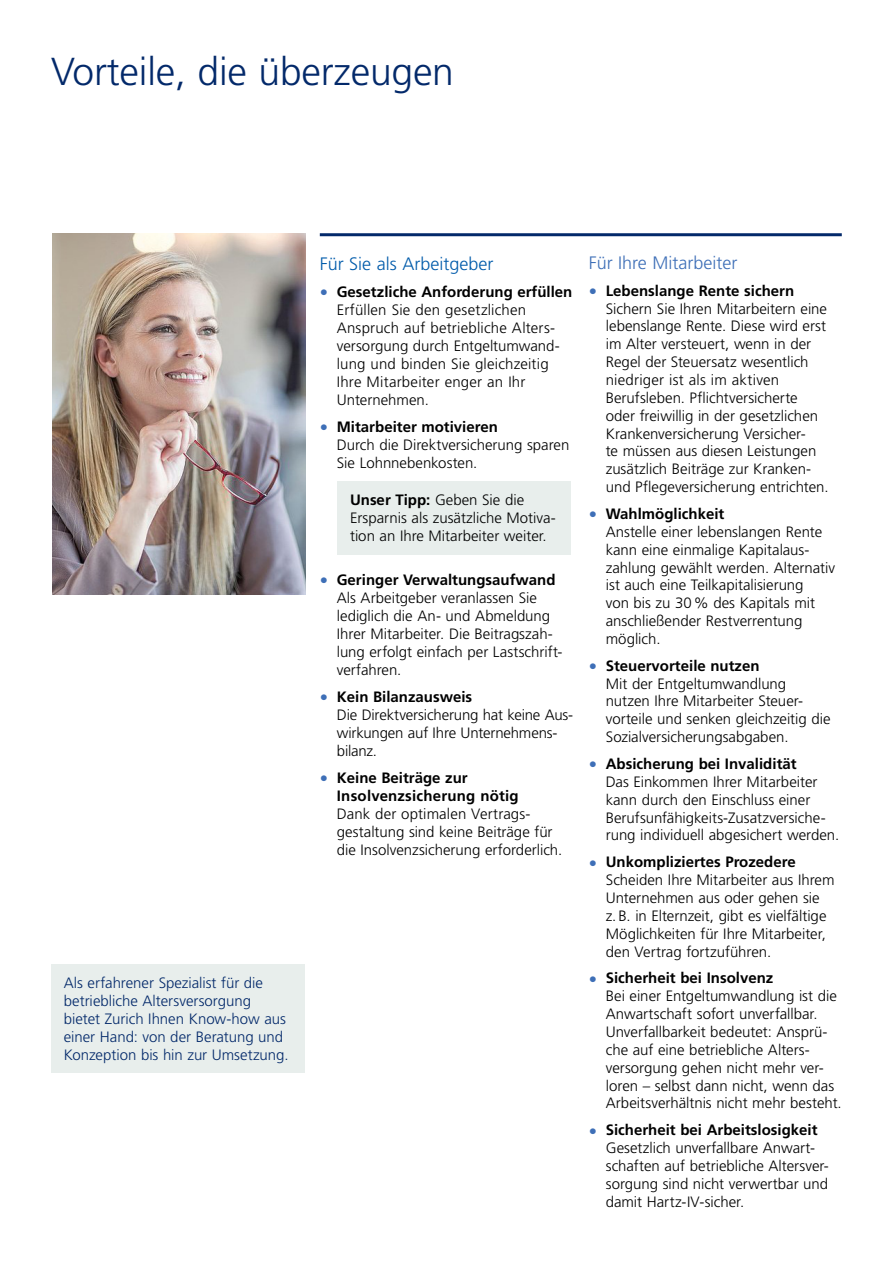
<style>
.page{position:relative;width:893px;height:1263px;background:#fff}
.page>*{position:absolute;margin:0;border:0;box-sizing:border-box;transform-origin:0 0}
.t1{font:300 39px "Frutiger LT Pro";letter-spacing:-.005em;color:#03296a}
.t2{font:300 18px "Frutiger LT Pro";color:#005baa}
.t3{font:300 18px "Frutiger LT Pro";color:#3e6fb7}
.t4{font:300 15px/17.9px "Frutiger LT Pro";color:#000}
.t5{font:300 15px/18px "Frutiger LT Pro";color:#03296a}
.t6{font:700 15px/18px "Frutiger LT Pro";letter-spacing:.01em;color:#000}
.s1{font-size:16.5px;color:#3e6fb7}
.s2{font-weight:700}
.s3{font-weight:300;font-size:16.5px;color:#3e6fb7}
</style>
<div class="page">
<img style="left:52px;top:233px;width:254px;height:362px">
<div style="left:337px;top:481px;width:233px;height:73px;background:#e8eeec"></div>
<hr style="left:320px;top:233px;width:522px;height:3px;background:#03296a">
<div style="left:51px;top:964px;width:254px;height:109px;background:#e8eeec"></div>
<h1 class="t1" style="left:51px;top:49px;width:404px">Vorteile, die überzeugen</h1>
<p class="t5" style="left:64px;top:974px;width:226px">Als erfahrener Spezialist für die betriebliche Altersversorgung bietet Zurich Ihnen Know-how aus einer Hand: von der Beratung und Konzeption bis hin zur Umsetzung.</p>
<p class="t2" style="left:320px;top:253px;width:175px">Für Sie als Arbeitgeber</p>
<p class="t4" style="left:337px;top:282px;width:237px;text-indent:-17px"><span class="s1">•</span> <span class="s2">Gesetzliche Anforderung erfüllen<br></span>Erfüllen Sie den gesetzlichen<br>Anspruch auf betriebliche Alters&shy;versorgung durch Entgeltumwand&shy;lung und binden Sie gleichzeitig<br>Ihre Mitarbeiter enger an Ihr<br>Unternehmen.</p>
<p class="t4" style="left:337px;top:417px;width:234px;text-indent:-17px"><span class="s1">•</span> <span class="s2">Mitarbeiter motivieren<br></span>Durch die Direktversicherung sparen<br>Sie Lohnnebenkosten.</p>
<p class="t4" style="left:350px;top:491px;width:207px"><span class="s2">Unser Tipp:</span> Geben Sie die<br>Ersparnis als zusätzliche Motiva&shy;tion an Ihre Mitarbeiter weiter.</p>
<p class="t4" style="left:337px;top:570px;width:227px;text-indent:-17px"><span class="s1">•</span> <span class="s2">Geringer Verwaltungsaufwand<br></span>Als Arbeitgeber veranlassen Sie lediglich die An- und Abmeldung<br>Ihrer Mitarbeiter. Die Beitragszah&shy;lung erfolgt einfach per Lastschrift&shy;verfahren.</p>
<p class="t4" style="left:337px;top:687px;width:238px;text-indent:-17px"><span class="s1">•</span> <span class="s2">Kein Bilanzausweis<br></span>Die Direktversicherung hat keine Aus&shy;wirkungen auf Ihre Unternehmens&shy;bilanz.</p>
<p class="t6" style="left:337px;top:768px;width:183px;text-indent:-17px"><span class="s3">•</span> Keine Beiträge zur<br>Insolvenzsicherung nötig</p>
<p class="t4" style="left:337px;top:804px;width:227px">Dank der optimalen Vertrags&shy;gestaltung sind keine Beiträge für die Insolvenzsicherung erforderlich.</p>
<p class="t3" style="left:589px;top:252px;width:150px">Für Ihre Mitarbeiter</p>
<p class="t4" style="left:606px;top:282px;width:224px;text-indent:-17px"><span class="s1">•</span> <span class="s2">Lebenslange Rente sichern </span>Sichern Sie Ihren Mitarbeitern eine lebenslange Rente. Diese wird erst im Alter versteuert, wenn in der Regel der Steuersatz wesentlich niedriger ist als im aktiven Berufsleben. Pflichtversicherte oder freiwillig in der gesetzlichen Krankenversicherung Versicher-<br>te müssen aus diesen Leistungen zusätzlich Beiträge zur Kranken&shy;und Pflegeversicherung entrichten.</p>
<p class="t4" style="left:606px;top:505px;width:231px;text-indent:-17px"><span class="s1">•</span> <span class="s2">Wahlmöglichkeit<br></span>Anstelle einer lebenslangen Rente kann eine einmalige Kapitalaus&shy;zahlung gewählt werden. Alternativ ist auch eine Teilkapitalisierung<br>von bis zu 30% des Kapitals mit anschließender Restverrentung möglich.</p>
<p class="t4" style="left:606px;top:657px;width:226px;text-indent:-17px"><span class="s1">•</span> <span class="s2">Steuervorteile nutzen<br></span>Mit der Entgeltumwandlung nutzen Ihre Mitarbeiter Steuer&shy;vorteile und senken gleichzeitig die<br>Sozialversicherungsabgaben.</p>
<p class="t4" style="left:606px;top:755px;width:235px;text-indent:-17px"><span class="s1">•</span> <span class="s2">Absicherung bei Invalidität<br></span>Das Einkommen Ihrer Mitarbeiter kann durch den Einschluss einer Berufsunfähigkeits-Zusatzversiche&shy;rung individuell abgesichert werden.</p>
<p class="t4" style="left:606px;top:853px;width:230px;text-indent:-17px"><span class="s1">•</span> <span class="s2">Unkompliziertes Prozedere </span>Scheiden Ihre Mitarbeiter aus Ihrem Unternehmen aus oder gehen sie z.B. in Elternzeit, gibt es vielfältige Möglichkeiten für Ihre Mitarbeiter, den Vertrag fortzuführen.</p>
<p class="t4" style="left:606px;top:969px;width:237px;text-indent:-17px"><span class="s1">•</span> <span class="s2">Sicherheit bei Insolvenz<br></span>Bei einer Entgeltumwandlung ist die Anwartschaft sofort unverfallbar.<br>Unverfallbarkeit bedeutet: Ansprü&shy;che auf eine betriebliche Alters&shy;versorgung gehen nicht mehr ver&shy;loren – selbst dann nicht, wenn das Arbeitsverhältnis nicht mehr besteht.</p>
<p class="t4" style="left:606px;top:1121px;width:225px;text-indent:-17px"><span class="s1">•</span> <span class="s2">Sicherheit bei Arbeitslosigkeit </span>Gesetzlich unverfallbare Anwart&shy;schaften auf betriebliche Altersver&shy;sorgung sind nicht verwertbar und damit Hartz-IV-sicher.</p>
</div>
